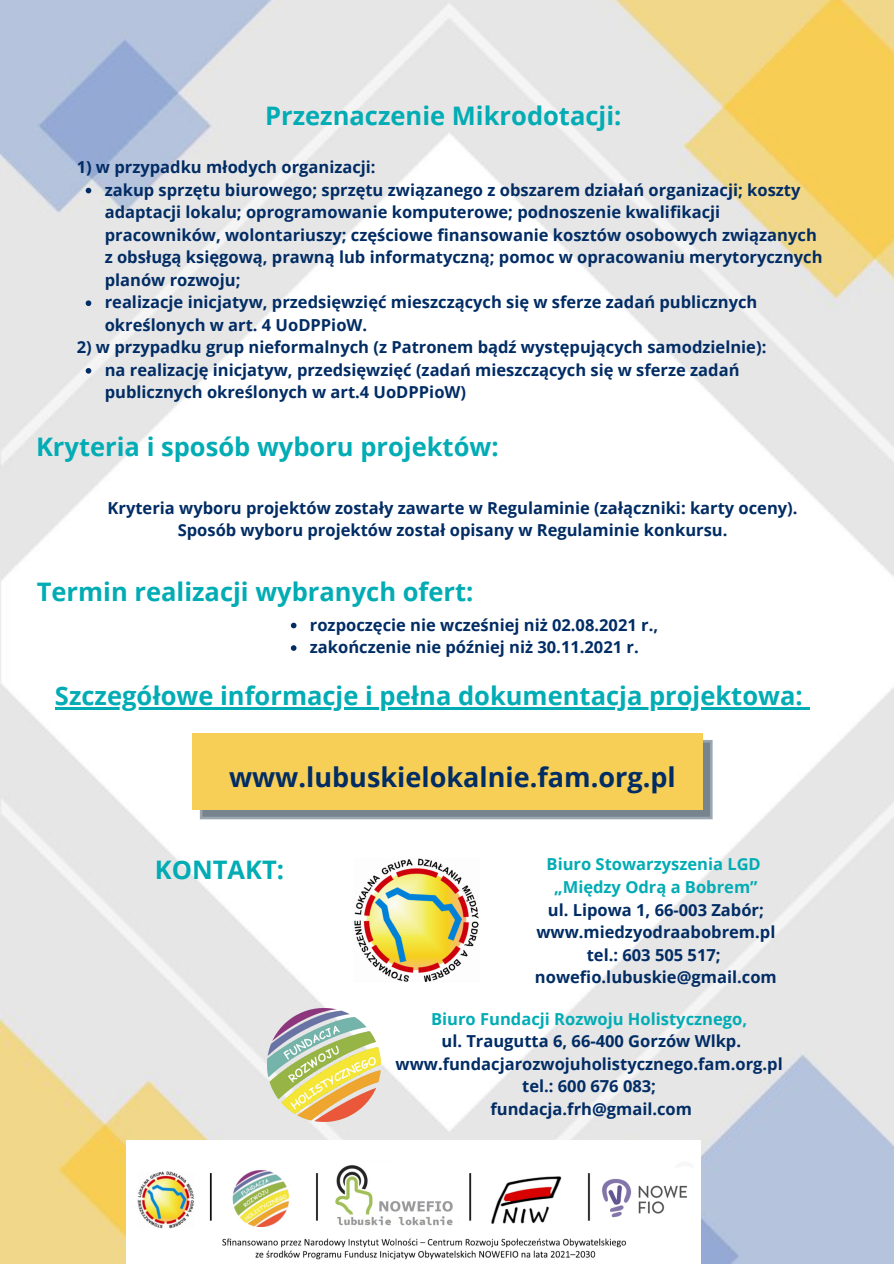
<style>
.page{position:relative;width:894px;height:1264px;background:#fff}
.page>*{position:absolute;margin:0;border:0;box-sizing:border-box;transform-origin:0 0}
.t1{font:700 27px "Open Sans";color:#012c64}
.t2{font:700 25.5px "Open Sans";color:#01acb4}
.t3{font:700 16.5px/22.5px "Open Sans";color:#012c64}
.t4{font:700 16.5px "Open Sans";color:#01acb4}
</style>
<div class="page">
<img style="left:0;top:0;width:893px;height:1263px">
<img style="left:346px;top:854px;width:142px;height:131px">
<img style="left:267px;top:1008px;width:113px;height:113px">
<img style="left:126px;top:1140px;width:574px;height:123px">
<svg style="left:200px;top:740px;width:512px;height:79px;background:#8b928f"></svg>
<div style="left:193px;top:732px;width:509px;height:77px;background:#f7ce56"></div>
<svg style="left:291px;top:622px;width:5px;height:6px"></svg>
<svg style="left:291px;top:645px;width:5px;height:6px"></svg>
<hr style="left:55px;top:707px;width:747px;height:2px;background:#01acb4">
<svg style="left:802px;top:707px;width:7px;height:2px"></svg>
<svg style="left:86px;top:188px;width:5px;height:5px"></svg>
<svg style="left:86px;top:300px;width:5px;height:6px"></svg>
<svg style="left:86px;top:368px;width:5px;height:5px"></svg>
<p class="t2" style="left:265px;top:97px;width:358px">Przeznaczenie Mikrodotacji:</p>
<p class="t3" style="left:77px;top:155px;width:300px">1) w przypadku młodych organizacji:</p>
<p class="t3" style="left:105px;top:178px;width:719px">zakup sprzętu biurowego; sprzętu związanego z obszarem działań organizacji; koszty adaptacji lokalu; oprogramowanie komputerowe; podnoszenie kwalifikacji pracowników, wolontariuszy; częściowe finansowanie kosztów osobowych związanych z obsługą księgową, prawną lub informatyczną; pomoc w opracowaniu merytorycznych planów rozwoju;</p>
<p class="t3" style="left:105px;top:291px;width:654px">realizacje inicjatyw, przedsięwzięć mieszczących się w sferze zadań publicznych określonych w art. 4 UoDPPioW.</p>
<p class="t3" style="left:105px;top:358px;width:636px">na realizację inicjatyw, przedsięwzięć (zadań mieszczących się w sferze zadań publicznych określonych w art.4 UoDPPioW)</p>
<p class="t3" style="left:77px;top:336px;width:691px">2) w przypadku grup nieformalnych (z Patronem bądź występujących samodzielnie):</p>
<p class="t2" style="left:36px;top:429px;width:464px">Kryteria i sposób wyboru projektów:</p>
<p class="t3" style="left:108px;top:496px;width:691px">Kryteria wyboru projektów zostały zawarte w Regulaminie (załączniki: karty oceny).</p>
<p class="t3" style="left:178px;top:519px;width:551px">Sposób wyboru projektów został opisany w Regulaminie konkursu.</p>
<p class="t2" style="left:37px;top:574px;width:438px">Termin realizacji wybranych ofert:</p>
<p class="t3" style="left:310px;top:613px;width:350px">rozpoczęcie nie wcześniej niż 02.08.2021 r.,</p>
<p class="t3" style="left:310px;top:635px;width:330px">zakończenie nie później niż 30.11.2021 r.</p>
<p class="t2" style="left:55px;top:678px;width:749px">Szczegółowe informacje i pełna dokumentacja projektowa:</p>
<p class="t1" style="left:229px;top:758px;width:448px">www.lubuskielokalnie.fam.org.pl</p>
<p class="t2" style="left:155px;top:851px;width:131px">KONTAKT:</p>
<p class="t4" style="left:546px;top:852px;width:216px">Biuro Stowarzyszenia LGD</p>
<p class="t4" style="left:554px;top:875px;width:205px">„Między Odrą a Bobrem”</p>
<p class="t3" style="left:547px;top:897px;width:217px">ul. Lipowa 1, 66-003 Zabór;</p>
<p class="t3" style="left:536px;top:920px;width:240px">www.miedzyodraabobrem.pl</p>
<p class="t3" style="left:586px;top:942px;width:135px">tel.: 603 505 517;</p>
<p class="t3" style="left:535px;top:965px;width:243px">nowefio.lubuskie@gmail.com</p>
<p class="t4" style="left:431px;top:1007px;width:317px">Biuro Fundacji Rozwoju Holistycznego,</p>
<p class="t3" style="left:441px;top:1029px;width:301px">ul. Traugutta 6, 66-400 Gorzów Wlkp.</p>
<p class="t3" style="left:395px;top:1052px;width:388px">www.fundacjarozwojuholistycznego.fam.org.pl</p>
<p class="t3" style="left:522px;top:1074px;width:135px">tel.: 600 676 083;</p>
<p class="t3" style="left:490px;top:1097px;width:203px">fundacja.frh@gmail.com</p>
</div>
